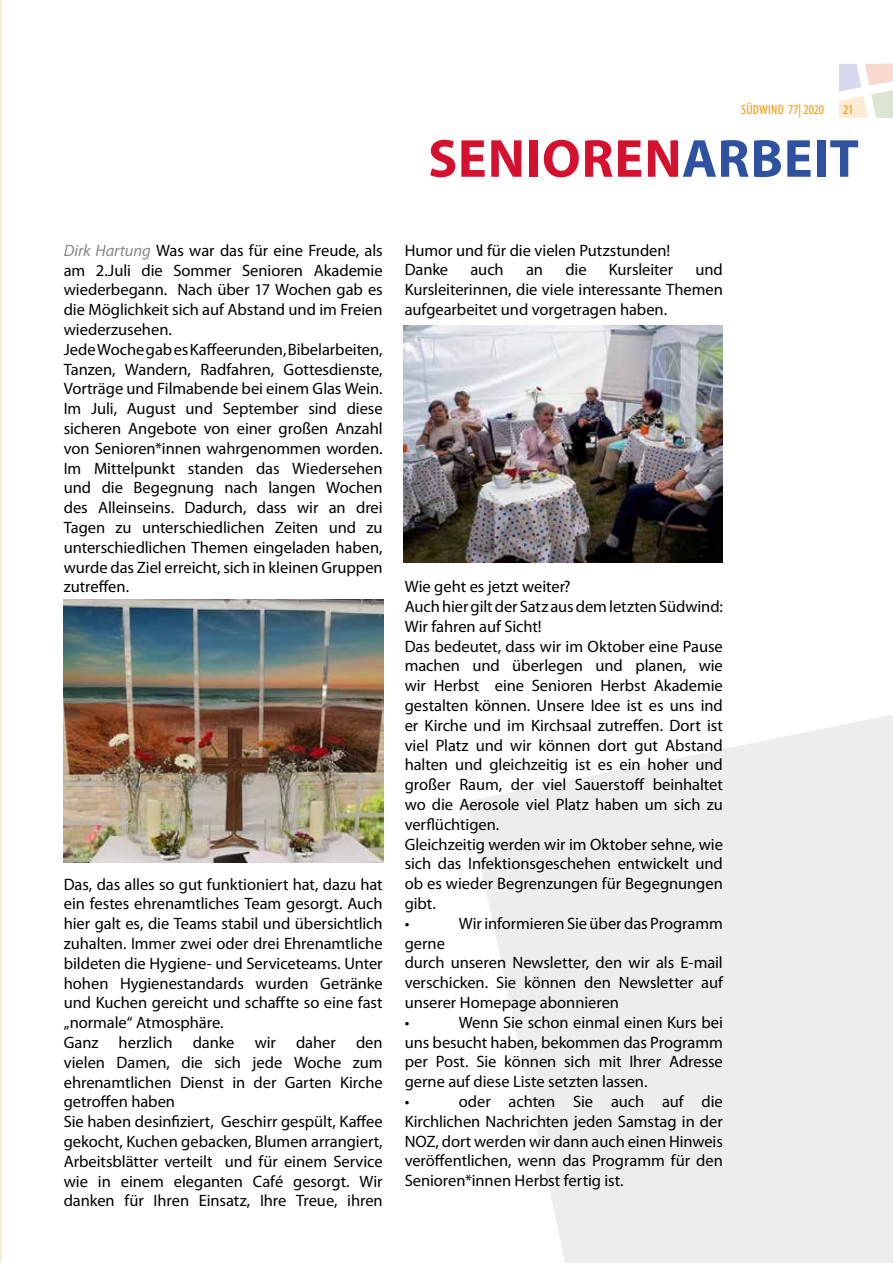
<style>
.page{position:relative;width:893px;height:1263px;background:#fff}
.page>*{position:absolute;margin:0;border:0;box-sizing:border-box;transform-origin:0 0}
.t1{font:700 54px "Myriad Pro";letter-spacing:.015em;color:#d51130}
.t2{font:16.5px/19.8px "Myriad Pro";letter-spacing:-.005em;color:#000}
.t3{font:condensed 13.5px "Myriad Pro";letter-spacing:.015em;color:#f39200}
.s1{color:#2f52a0}
.s2{font-style:italic;color:#878787}
</style>
<div class="page">
<svg style="left:839px;top:64px;width:54px;height:54px"></svg>
<svg style="left:467px;top:715px;width:426px;height:548px;fill:#ededed"></svg>
<img style="left:64px;top:600px;width:319px;height:262px">
<img style="left:404px;top:325px;width:319px;height:237px">
<hr style="left:0;top:0;width:1px;height:1263px;background:#feebd3">
<p class="t3" style="left:741px;top:102px;width:84px">SÜDWIND 77| 2020</p>
<p class="t3" style="left:843px;top:102px;width:12px">21</p>
<h1 class="t1" style="left:428px;top:123px;width:432px">SENIOREN<span class="s1">ARBEIT</span></h1>
<p class="t2" style="left:64px;top:240px;width:320px"><span class="s2">Dirk Hartung</span> Was war das für eine Freude, als am 2.Juli die Sommer Senioren Akademie wiederbegann. Nach über 17 Wochen gab es die Möglichkeit sich auf Abstand und im Freien wiederzusehen.<br>Jede Woche gab es Kaffeerunden, Bibelarbeiten, Tanzen, Wandern, Radfahren, Gottesdienste, Vorträge und Filmabende bei einem Glas Wein.<br>Im Juli, August und September sind diese sicheren Angebote von einer großen Anzahl von Senioren*innen wahrgenommen worden.<br>Im Mittelpunkt standen das Wiedersehen und die Begegnung nach langen Wochen des Alleinseins. Dadurch, dass wir an drei Tagen zu unterschiedlichen Zeiten und zu unterschiedlichen Themen eingeladen haben, wurde das Ziel erreicht, sich in kleinen Gruppen zutreffen.</p>
<p class="t2" style="left:64px;top:874px;width:320px">Das, das alles so gut funktioniert hat, dazu hat ein festes ehrenamtliches Team gesorgt. Auch hier galt es, die Teams stabil und übersichtlich zuhalten. Immer zwei oder drei Ehrenamtliche bildeten die Hygiene- und Serviceteams. Unter hohen Hygienestandards wurden Getränke und Kuchen gereicht und schaffte so eine fast „normale“ Atmosphäre.<br>Ganz herzlich danke wir daher den vielen Damen, die sich jede Woche zum ehrenamtlichen Dienst in der Garten Kirche getroffen haben<br>Sie haben desinfiziert, Geschirr gespült, Kaffee gekocht, Kuchen gebacken, Blumen arrangiert, Arbeitsblätter verteilt und für einem Service wie in einem eleganten Café gesorgt. Wir danken für Ihren Einsatz, Ihre Treue, ihren</p>
<p class="t2" style="left:405px;top:240px;width:267px">Humor und für die vielen Putzstunden!<br>Danke</p>
<p class="t2" style="left:405px;top:260px;width:320px;text-align:justify;text-indent:291px">und Kursleiterinnen, die viele interessante Themen aufgearbeitet und vorgetragen haben.</p>
<p class="t2" style="left:470px;top:260px;width:35px">auch</p>
<p class="t2" style="left:526px;top:260px;width:19px">an</p>
<p class="t2" style="left:565px;top:260px;width:23px">die</p>
<p class="t2" style="left:609px;top:260px;width:66px">Kursleiter</p>
<p class="t2" style="left:405px;top:576px;width:320px">Wie geht es jetzt weiter?<br>Auch hier gilt der Satz aus dem letzten Südwind:<br>Wir fahren auf Sicht!<br>Das bedeutet, dass wir im Oktober eine Pause machen und überlegen und planen, wie wir Herbst eine Senioren Herbst Akademie gestalten können. Unsere Idee ist es uns ind er Kirche und im Kirchsaal zutreffen. Dort ist viel Platz und wir können dort gut Abstand halten und gleichzeitig ist es ein hoher und großer Raum, der viel Sauerstoff beinhaltet wo die Aerosole viel Platz haben um sich zu verflüchtigen.<br>Gleichzeitig werden wir im Oktober sehne, wie sich das Infektionsgeschehen entwickelt und ob es wieder Begrenzungen für Begegnungen gibt.<br>•</p>
<p class="t2" style="left:459px;top:913px;width:266px">Wir informieren Sie über das Programm</p>
<p class="t2" style="left:405px;top:933px;width:320px">gerne<br>durch unseren Newsletter, den wir als E-mail verschicken. Sie können den Newsletter auf unserer Homepage abonnieren<br>•</p>
<p class="t2" style="left:405px;top:1012px;width:320px;text-indent:54px">Wenn Sie schon einmal einen Kurs bei uns besucht haben, bekommen das Programm per Post. Sie können sich mit Ihrer Adresse gerne auf diese Liste setzten lassen.<br>•</p>
<p class="t2" style="left:405px;top:1091px;width:320px;text-align:justify;text-indent:54px">oder achten Sie auch auf die Kirchlichen Nachrichten jeden Samstag in der NOZ, dort werden wir dann auch einen Hinweis veröffentlichen, wenn das Programm für den Senioren*innen Herbst fertig ist.</p>
</div>
